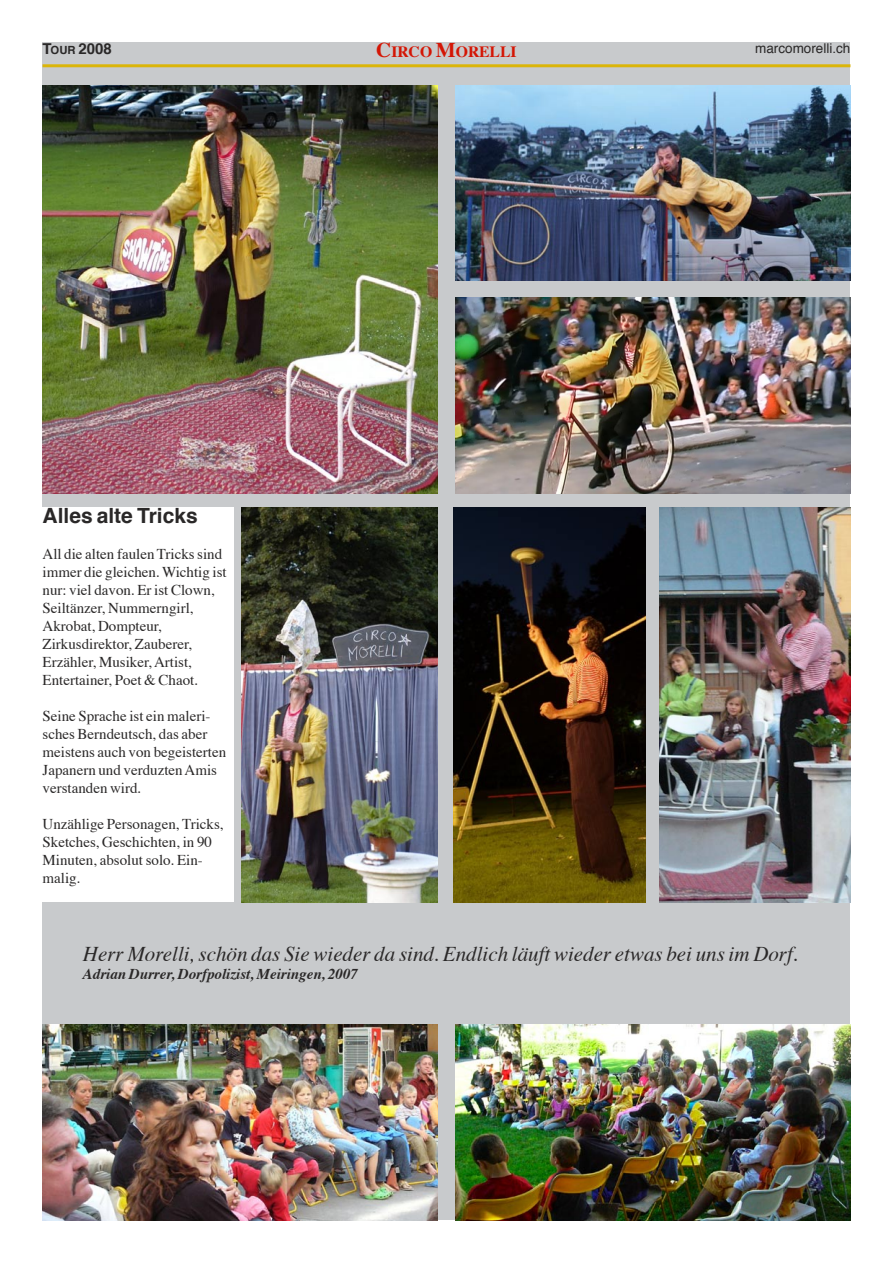
<style>
.page{position:relative;width:893px;height:1263px;background:#fff}
.page>*{position:absolute;margin:0;border:0;box-sizing:border-box;transform-origin:0 0}
.t1{font:italic 21px "Times";color:#2a2828}
.t2{font:700 21px "Helvetica";color:#2a2828}
.t3{font:700 15.75px "Times";color:#d41605}
.t4{font:15px/18px "Times";color:#2a2828}
.t5{font:italic 700 15px "Times";color:#2a2828}
.t6{font:700 15px "Helvetica";color:#2a2828}
.t7{font:13.5px "Helvetica";color:#2a2828}
.t8{font:700 11.25px "Helvetica";color:#2a2828}
.s1{font-size:15px}
.s2{font-size:21px}
</style>
<div class="page">
<div style="left:43px;top:43px;width:807px;height:1177px;background:#c8cacc"></div>
<hr style="left:43px;top:64px;width:807px;height:3px;background:#dbb508">
<img style="left:43px;top:85px;width:395px;height:408px">
<img style="left:455px;top:1025px;width:395px;height:195px">
<img style="left:659px;top:507px;width:191px;height:395px">
<img style="left:43px;top:1025px;width:395px;height:195px">
<img style="left:455px;top:298px;width:395px;height:195px">
<img style="left:455px;top:85px;width:395px;height:196px">
<div style="left:43px;top:507px;width:191px;height:394px;background:#fff"></div>
<img style="left:454px;top:507px;width:191px;height:395px">
<img style="left:242px;top:507px;width:195px;height:395px">
<p class="t8" style="left:43px;top:42px;width:35px"><span class="s1">T</span>OUR</p>
<p class="t3" style="left:376px;top:41px;width:142px"><span class="s2">C</span>IRCO <span class="s2">M</span>ORELLI</p>
<p class="t6" style="left:78px;top:39px;width:35px">2008</p>
<p class="t7" style="left:755px;top:39px;width:97px">marcomorelli.ch</p>
<p class="t2" style="left:43px;top:501px;width:157px">Alles alte Tricks</p>
<p class="t4" style="left:43px;top:546px;width:186px">All die alten faulen Tricks sind immer die gleichen. Wichtig ist nur: viel davon. Er ist Clown,<br>Seiltänzer, Nummerngirl,<br>Akrobat, Dompteur,<br>Zirkusdirektor, Zauberer,<br>Erzähler, Musiker, Artist,<br>Entertainer, Poet &amp; Chaot.</p>
<p class="t4" style="left:43px;top:708px;width:185px">Seine Sprache ist ein maleri&shy;sches Berndeutsch, das aber meistens auch von begeisterten<br>Japanern und verduzten Amis verstanden wird.</p>
<p class="t4" style="left:43px;top:816px;width:183px">Unzählige Personagen, Tricks,<br>Sketches, Geschichten, in 90<br>Minuten, absolut solo. Ein&shy;malig.</p>
<p class="t1" style="left:83px;top:941px;width:717px">Herr Morelli, schön das Sie wieder da sind. Endlich läuft wieder etwas bei uns im Dorf.</p>
<p class="t5" style="left:83px;top:964px;width:277px">Adrian Durrer, Dorfpolizist, Meiringen, 2007</p>
</div>
